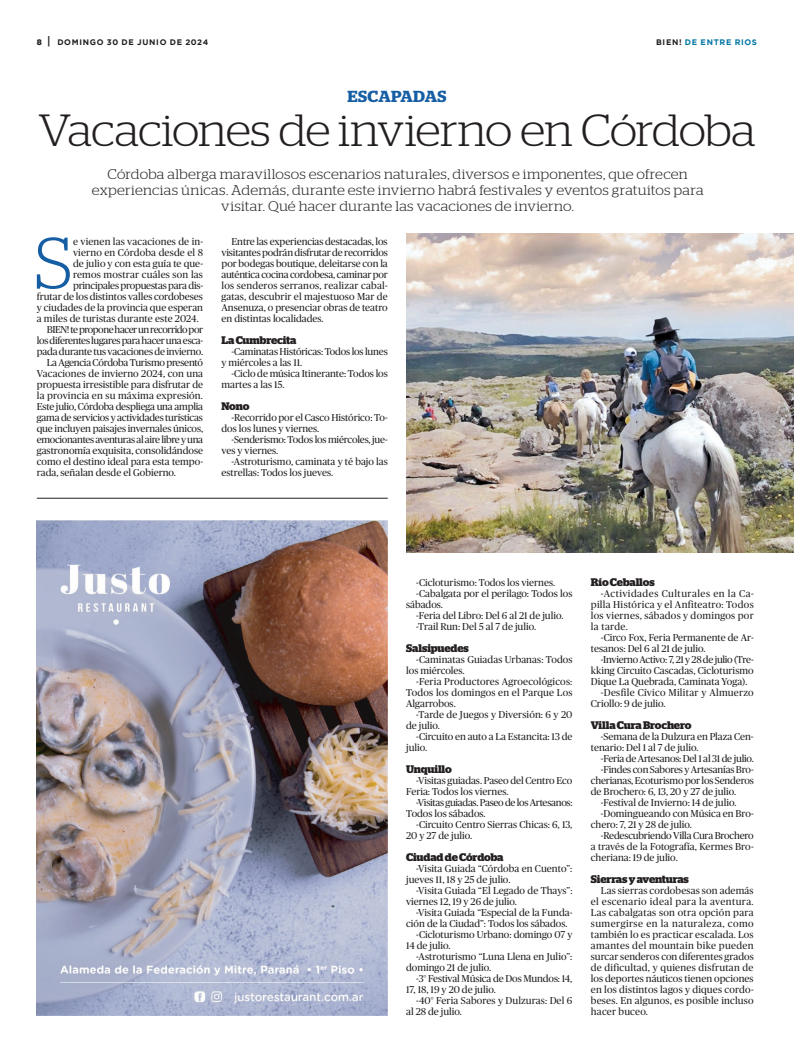
<style>
.page{position:relative;width:794px;height:1052px;background:#fff}
.page>*{position:absolute;margin:0;border:0;box-sizing:border-box;transform-origin:0 0}
.t1{font:300 72.9px "Stag";color:#165ea4}
.t2{font:300 45px "Stag";letter-spacing:-.025em;color:#231f20;scale:1.05 1}
.t3{font:600 16px "Stag";letter-spacing:.01em;color:#165ea4;scale:1.05 1}
.t4{font:300 14px/16px "Stag";letter-spacing:.015em;color:#231f20;text-align:center;scale:1.05 1}
.t5{font:700 11px "Stag";letter-spacing:-.01em;color:#231f20}
.t6{font:10px/11px "Publico";color:#231f20}
.t7{font:10px/11px "Publico";letter-spacing:-.02em;color:#231f20}
.t8{font:10px/11px "Publico";letter-spacing:-.03em;color:#231f20}
.t9{font:10px "Publico";letter-spacing:-.025em;color:#231f20}
.t10{font:10px "Publico";letter-spacing:-.045em;color:#231f20}
.t11{font:10px "Publico";letter-spacing:.03em;color:#231f20}
.t12{font:10px "Publico";letter-spacing:.02em;color:#231f20}
.t13{font:700 8px "Gotham";letter-spacing:.085em;color:#231f20}
.t14{font:700 8px "Gotham";letter-spacing:.09em;color:#0076a3}
.s1{font-weight:900}
.s2{font-weight:900;font-size:11.2px}
.s3{color:#231f20}
</style>
<div class="page">
<img style="left:37px;top:520px;width:351px;height:495px">
<hr style="left:37px;top:498px;width:351px;height:1px;background:#231f20">
<img style="left:406px;top:234px;width:388px;height:319px">
<p class="t13" style="left:37px;top:38px;width:173px"><span class="s1">8</span> <span class="s2">|</span> DOMINGO 30 DE JUNIO DE 2024</p>
<p class="t14" style="left:656px;top:38px;width:102px"><span class="s3">BIEN!</span> DE ENTRE RIOS</p>
<h3 class="t3" style="left:347px;top:87px;width:96px">ESCAPADAS</h3>
<h2 class="t2" style="left:38px;top:104px;width:685px">Vacaciones de invierno en Córdoba</h2>
<p class="t4" style="left:92px;top:166px;width:584px">Córdoba alberga maravillosos escenarios naturales, diversos e imponentes, que ofrecen experiencias únicas. Además, durante este invierno habrá festivales y eventos gratuitos para visitar. Qué hacer durante las vacaciones de invierno.</p>
<h1 class="t1" style="left:35px;top:222px;width:39px">S</h1>
<p class="t6" style="left:73px;top:236px;width:132px">e vienen las vacaciones de in-</p>
<p class="t6" style="left:221px;top:236px;width:168px;text-align:justify;text-indent:10px">Entre las experiencias destacadas, los visitantes podrán disfrutar de recorridos por bodegas boutique, deleitarse con la auténtica cocina cordobesa, caminar por los senderos serranos, realizar cabal&shy;gatas, descubrir el majestuoso Mar de Ansenuza, o presenciar obras de teatro en distintas localidades.</p>
<p class="t5" style="left:221px;top:333px;width:76px">La Cumbrecita</p>
<p class="t6" style="left:221px;top:346px;width:168px;text-indent:10px">-Caminatas Históricas: Todos los lunes y miércoles a las 11.</p>
<p class="t6" style="left:221px;top:368px;width:168px;text-indent:10px">-Ciclo de música Itinerante: Todos los martes a las 15.</p>
<p class="t5" style="left:221px;top:399px;width:29px">Nono</p>
<p class="t6" style="left:221px;top:412px;width:168px;text-indent:10px">-Recorrido por el Casco Histórico: To&shy;dos los lunes y viernes.</p>
<p class="t7" style="left:221px;top:434px;width:168px;text-indent:10px">-Senderismo: Todos los miércoles, jue&shy;ves y viernes.</p>
<p class="t6" style="left:221px;top:456px;width:168px;text-indent:10px">-Astroturismo, caminata y té bajo las estrellas: Todos los jueves.</p>
<p class="t6" style="left:73px;top:247px;width:132px">vierno en Córdoba desde el 8</p>
<p class="t6" style="left:73px;top:258px;width:131px">de julio y con esta guía te que-</p>
<p class="t12" style="left:73px;top:269px;width:131px">remos mostrar cuáles son las</p>
<p class="t7" style="left:73px;top:280px;width:132px">principales propuestas para dis-</p>
<p class="t6" style="left:37px;top:291px;width:168px">frutar de los distintos valles cordobeses</p>
<p class="t6" style="left:37px;top:302px;width:168px">y ciudades de la provincia que esperan</p>
<p class="t6" style="left:37px;top:313px;width:164px">a miles de turistas durante este 2024.</p>
<p class="t10" style="left:47px;top:324px;width:158px">BIEN! te propone hacer un recorrido por</p>
<p class="t8" style="left:37px;top:335px;width:168px">los diferentes lugares para hacer una esca-</p>
<p class="t7" style="left:37px;top:346px;width:168px">pada durante tus vacaciones de invierno.</p>
<p class="t9" style="left:47px;top:357px;width:158px">La Agencia Córdoba Turismo presentó</p>
<p class="t6" style="left:37px;top:368px;width:168px">Vacaciones de invierno 2024, con una</p>
<p class="t6" style="left:37px;top:379px;width:168px">propuesta irresistible para disfrutar de</p>
<p class="t6" style="left:37px;top:390px;width:168px">la provincia en su máxima expresión.</p>
<p class="t6" style="left:37px;top:401px;width:168px">Este julio, Córdoba despliega una amplia</p>
<p class="t7" style="left:37px;top:412px;width:168px">gama de servicios y actividades turísticas</p>
<p class="t6" style="left:37px;top:423px;width:168px">que incluyen paisajes invernales únicos,</p>
<p class="t8" style="left:37px;top:434px;width:168px">emocionantes aventuras al aire libre y una</p>
<p class="t6" style="left:37px;top:445px;width:168px">gastronomía exquisita, consolidándose</p>
<p class="t6" style="left:37px;top:456px;width:168px">como el destino ideal para esta tempo-</p>
<p class="t6" style="left:37px;top:467px;width:141px">rada, señalan desde el Gobierno.</p>
<p class="t6" style="left:416px;top:577px;width:141px">-Cicloturismo: Todos los viernes.</p>
<p class="t6" style="left:416px;top:588px;width:158px">-Cabalgata por el perilago: Todos los</p>
<p class="t6" style="left:406px;top:599px;width:38px">sábados.</p>
<p class="t6" style="left:416px;top:610px;width:149px">-Feria del Libro: Del 6 al 21 de julio.</p>
<p class="t6" style="left:416px;top:621px;width:121px">-Trail Run: Del 5 al 7 de julio.</p>
<p class="t5" style="left:406px;top:641px;width:64px">Salsipuedes</p>
<p class="t6" style="left:406px;top:654px;width:168px;text-indent:10px">-Caminatas Guiadas Urbanas: Todos los miércoles.</p>
<p class="t6" style="left:406px;top:676px;width:168px;text-align:justify;text-indent:10px">-Feria Productores Agroecológicos:<br>Todos los domingos en el Parque Los Algarrobos.</p>
<p class="t6" style="left:406px;top:709px;width:168px;text-indent:10px">-Tarde de Juegos y Diversión: 6 y 20 de julio.</p>
<p class="t6" style="left:406px;top:731px;width:168px;text-indent:10px">-Circuito en auto a La Estancita: 13 de julio.</p>
<p class="t5" style="left:406px;top:762px;width:47px">Unquillo</p>
<p class="t6" style="left:406px;top:775px;width:168px;text-indent:10px">-Visitas guiadas. Paseo del Centro Eco<br>Feria: Todos los viernes.</p>
<p class="t8" style="left:406px;top:797px;width:168px;text-indent:10px">-Visitas guiadas. Paseo de los Artesanos:<br>Todos los sábados.</p>
<p class="t6" style="left:406px;top:819px;width:168px;text-indent:10px">-Circuito Centro Sierras Chicas: 6, 13,<br>20 y 27 de julio.</p>
<p class="t5" style="left:406px;top:850px;width:99px">Ciudad de Córdoba</p>
<p class="t6" style="left:406px;top:863px;width:168px;text-indent:10px">-Visita Guiada “Córdoba en Cuento”: jueves 11, 18 y 25 de julio.</p>
<p class="t6" style="left:406px;top:885px;width:168px;text-indent:10px">-Visita Guiada “El Legado de Thays”: viernes 12, 19 y 26 de julio.</p>
<p class="t6" style="left:416px;top:907px;width:158px">-Visita Guiada “Especial de la Funda-</p>
<p class="t6" style="left:406px;top:918px;width:163px">ción de la Ciudad”: Todos los sábados.</p>
<p class="t6" style="left:416px;top:929px;width:158px">-Cicloturismo Urbano: domingo 07 y</p>
<p class="t6" style="left:406px;top:940px;width:46px">14 de julio.</p>
<p class="t6" style="left:416px;top:951px;width:158px">-Astroturismo “Luna Llena en Julio”:</p>
<p class="t6" style="left:406px;top:962px;width:86px">domingo 21 de julio.</p>
<p class="t6" style="left:416px;top:973px;width:158px">-3° Festival Música de Dos Mundos: 14,</p>
<p class="t6" style="left:406px;top:984px;width:91px">17, 18, 19 y 20 de julio.</p>
<p class="t6" style="left:416px;top:995px;width:158px">-40° Feria Sabores y Dulzuras: Del 6</p>
<p class="t6" style="left:406px;top:1006px;width:57px">al 28 de julio.</p>
<p class="t5" style="left:591px;top:575px;width:65px">Río Ceballos</p>
<p class="t6" style="left:591px;top:588px;width:164px;text-align:justify;text-indent:10px">-Actividades Culturales en la Ca&shy;pilla Histórica y el Anfiteatro: Todos los viernes, sábados y domingos por la tarde.</p>
<p class="t6" style="left:591px;top:632px;width:164px;text-indent:10px">-Circo Fox, Feria Permanente de Ar&shy;tesanos: Del 6 al 21 de julio.</p>
<p class="t9" style="left:601px;top:654px;width:154px">-Invierno Activo: 7, 21 y 28 de julio (Tre-</p>
<p class="t6" style="left:591px;top:665px;width:164px">kking Circuito Cascadas, Cicloturismo</p>
<p class="t6" style="left:591px;top:676px;width:158px">Dique La Quebrada, Caminata Yoga).</p>
<p class="t11" style="left:601px;top:687px;width:154px">-Desfile Cívico Militar y Almuerzo</p>
<p class="t6" style="left:591px;top:698px;width:76px">Criollo: 9 de julio.</p>
<p class="t5" style="left:591px;top:718px;width:102px">Villa Cura Brochero</p>
<p class="t6" style="left:591px;top:731px;width:164px;text-indent:10px">-Semana de la Dulzura en Plaza Cen&shy;tenario: Del 1 al 7 de julio.</p>
<p class="t7" style="left:601px;top:753px;width:154px">-Feria de Artesanos: Del 1 al 31 de julio.</p>
<p class="t7" style="left:601px;top:764px;width:154px">-Findes con Sabores y Artesanías Bro-</p>
<p class="t6" style="left:591px;top:775px;width:164px">cherianas, Ecoturismo por los Senderos</p>
<p class="t6" style="left:591px;top:786px;width:147px">de Brochero: 6, 13, 20 y 27 de julio.</p>
<p class="t6" style="left:601px;top:797px;width:137px">-Festival de Invierno: 14 de julio.</p>
<p class="t6" style="left:601px;top:808px;width:154px">-Domingueando con Música en Bro-</p>
<p class="t6" style="left:591px;top:819px;width:102px">chero: 7, 21 y 28 de julio.</p>
<p class="t7" style="left:601px;top:830px;width:154px">-Redescubriendo Villa Cura Brochero</p>
<p class="t6" style="left:591px;top:841px;width:164px">a través de la Fotografía, Kermes Bro-</p>
<p class="t6" style="left:591px;top:852px;width:88px">cheriana: 19 de julio.</p>
<p class="t5" style="left:591px;top:872px;width:100px">Sierras y aventuras</p>
<p class="t6" style="left:591px;top:885px;width:164px;text-align:justify;text-indent:10px">Las sierras cordobesas son además el escenario ideal para la aventura.<br>Las cabalgatas son otra opción para sumergirse en la naturaleza, como también lo es practicar escalada. Los amantes del mountain bike pueden surcar senderos con diferentes grados de dificultad, y quienes disfrutan de los deportes náuticos tienen opciones en los distintos lagos y diques cordo&shy;beses. En algunos, es posible incluso hacer buceo.</p>
</div>
